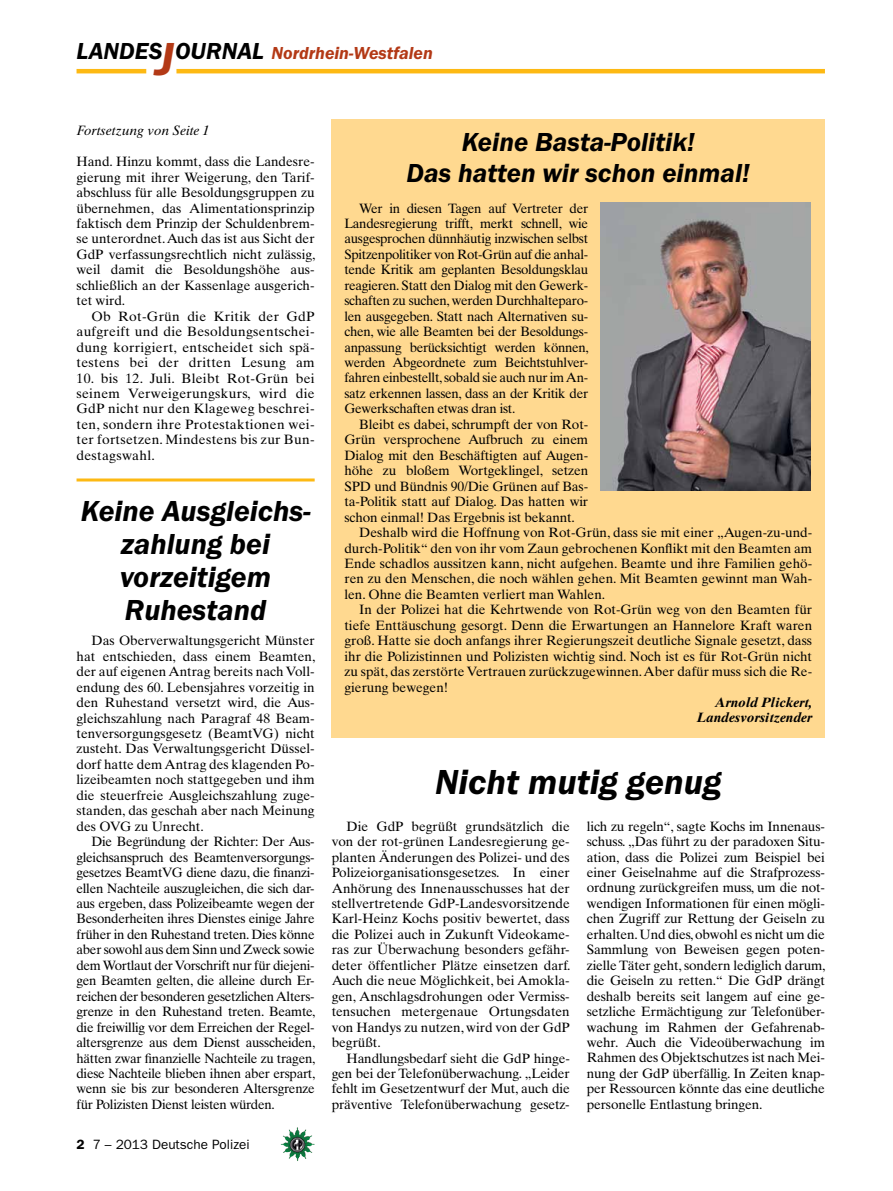
<style>
.page{position:relative;width:893px;height:1191px;background:#fff}
.page>*{position:absolute;margin:0;border:0;box-sizing:border-box;transform-origin:0 0}
.t1{font:italic 600 36px "Franklin Gothic Itc T";color:#000}
.t2{font:italic 600 30px/33px "Franklin Gothic Itc T";color:#000;text-align:center}
.t3{font:italic 600 27px/30.9px "Franklin Gothic Itc T";color:#000;text-align:center}
.t4{font:italic 600 18px "Franklin Gothic Itc T";color:#b33916}
.t5{font:13.5px/15.5px "Times Ten";color:#000;text-align:justify}
.t6{font:italic 700 13.5px/15.5px "Times Ten";color:#000;text-align:right}
.t7{font:13.5px "Franklin Gothic";color:#000}
.t8{font:italic 13.5px "Times Ten";color:#000}
.s1{font-size:24px;color:#000}
.s2{font-size:48px}
.s3{font-weight:600}
</style>
<div class="page">
<hr style="left:77px;top:69px;width:69px;height:4px;background:#fdb913">
<hr style="left:176px;top:69px;width:649px;height:4px;background:#fdb913">
<img style="left:281px;top:1128px;width:16px;height:24px">
<div style="left:332px;top:120px;width:493px;height:618px;background:#ffd990"></div>
<img style="left:601px;top:203px;width:210px;height:288px">
<hr style="left:77px;top:478px;width:238px;height:3px;background:#fdb913">
<h3 class="t4" style="left:77px;top:42px;width:358px"><span class="s1">LANDES</span><span class="s2">J</span><span class="s1">OURNAL</span> Nordrhein-Westfalen</h3>
<p class="t8" style="left:77px;top:123px;width:135px">Fortsetzung von Seite 1</p>
<p class="t5" style="left:77px;top:154px;width:240px">Hand. Hinzu kommt, dass die Landesre&shy;gierung mit ihrer Weigerung, den Tarif&shy;abschluss für alle Besoldungsgruppen zu übernehmen, das Alimentationsprinzip faktisch dem Prinzip der Schuldenbrem&shy;se unterordnet. Auch das ist aus Sicht der GdP verfassungsrechtlich nicht zulässig, weil damit die Besoldungshöhe aus&shy;schließlich an der Kassenlage ausgerich&shy;tet wird.</p>
<p class="t5" style="left:77px;top:308px;width:240px;text-indent:15px">Ob Rot-Grün die Kritik der GdP aufgreift und die Besoldungsentschei&shy;dung korrigiert, entscheidet sich spä&shy;testens bei der dritten Lesung am</p>
<p class="t5" style="left:77px;top:370px;width:240px">10. bis 12. Juli. Bleibt Rot-Grün bei seinem Verweigerungskurs, wird die GdP nicht nur den Klageweg beschrei&shy;ten, sondern ihre Protestaktionen wei&shy;ter fortsetzen. Mindestens bis zur Bun&shy;destagswahl.</p>
<h2 class="t2" style="left:81px;top:493px;width:232px">Keine Ausgleichs&shy;zahlung bei vorzeitigem<br>Ruhestand</h2>
<p class="t5" style="left:77px;top:633px;width:240px;text-indent:15px">Das Oberverwaltungsgericht Münster hat entschieden, dass einem Beamten, der auf eigenen Antrag bereits nach Voll&shy;endung des 60. Lebensjahres vorzeitig in den Ruhestand versetzt wird, die Aus&shy;gleichszahlung nach Paragraf 48 Beam&shy;tenversorgungsgesetz (BeamtVG) nicht zusteht. Das Verwaltungsgericht Düssel&shy;dorf hatte dem Antrag des klagenden Po&shy;lizeibeamten noch stattgegeben und ihm die steuerfreie Ausgleichszahlung zuge&shy;standen, das geschah aber nach Meinung des OVG zu Unrecht.</p>
<p class="t5" style="left:77px;top:834px;width:240px;text-indent:15px">Die Begründung der Richter: Der Aus&shy;gleichsanspruch des Beamtenversorgungs&shy;gesetzes BeamtVG diene dazu, die finanzi&shy;ellen Nachteile auszugleichen, die sich dar&shy;aus ergeben, dass Polizeibeamte wegen der Besonderheiten ihres Dienstes einige Jahre früher in den Ruhestand treten. Dies könne aber sowohl aus dem Sinn und Zweck sowie dem Wortlaut der Vorschrift nur für diejeni&shy;gen Beamten gelten, die alleine durch Er&shy;reichen der besonderen gesetzlichen Alters&shy;grenze in den Ruhestand treten. Beamte, die freiwillig vor dem Erreichen der Regel&shy;altersgrenze aus dem Dienst ausscheiden, hätten zwar finanzielle Nachteile zu tragen, diese Nachteile blieben ihnen aber erspart, wenn sie bis zur besonderen Altersgrenze für Polizisten Dienst leisten würden.</p>
<p class="t7" style="left:77px;top:1136px;width:175px"><span class="s3">2</span> 7 – 2013 Deutsche Polizei</p>
<h3 class="t3" style="left:407px;top:126px;width:345px">Keine Basta-Politik!<br>Das hatten wir schon einmal!</h3>
<p class="t5" style="left:344px;top:200px;width:246px;text-indent:15px">Wer in diesen Tagen auf Vertreter der Landesregierung trifft, merkt schnell, wie ausgesprochen dünnhäutig inzwischen selbst Spitzenpolitiker von Rot-Grün auf die anhal&shy;tende Kritik am geplanten Besoldungsklau reagieren. Statt den Dialog mit den Gewerk&shy;schaften zu suchen, werden Durchhalteparo&shy;len ausgegeben. Statt nach Alternativen su&shy;chen, wie alle Beamten bei der Besoldungs&shy;anpassung berücksichtigt werden können, werden Abgeordnete zum Beichtstuhlver&shy;fahren einbestellt, sobald sie auch nur im An&shy;satz erkennen lassen, dass an der Kritik der Gewerkschaften etwas dran ist.</p>
<p class="t5" style="left:359px;top:416px;width:230px">Bleibt es dabei, schrumpft der von Rot-</p>
<p class="t5" style="left:344px;top:432px;width:245px">Grün versprochene Aufbruch zu einem</p>
<p class="t5" style="left:344px;top:447px;width:245px">Dialog mit den Beschäftigten auf Augen-</p>
<p class="t5" style="left:344px;top:463px;width:245px">höhe zu bloßem Wortgeklingel, setzen</p>
<p class="t5" style="left:344px;top:478px;width:245px">SPD und Bündnis 90/Die Grünen auf Bas-</p>
<p class="t5" style="left:344px;top:494px;width:245px">ta-Politik statt auf Dialog. Das hatten wir</p>
<p class="t5" style="left:344px;top:509px;width:232px">schon einmal! Das Ergebnis ist bekannt.</p>
<p class="t5" style="left:359px;top:524px;width:454px">Deshalb wird die Hoffnung von Rot-Grün, dass sie mit einer „Augen-zu-und-</p>
<p class="t5" style="left:344px;top:540px;width:469px">durch-Politik“ den von ihr vom Zaun gebrochenen Konflikt mit den Beamten am</p>
<p class="t5" style="left:344px;top:555px;width:469px">Ende schadlos aussitzen kann, nicht aufgehen. Beamte und ihre Familien gehö-</p>
<p class="t5" style="left:344px;top:571px;width:469px">ren zu den Menschen, die noch wählen gehen. Mit Beamten gewinnt man Wah-</p>
<p class="t5" style="left:344px;top:586px;width:262px">len. Ohne die Beamten verliert man Wahlen.</p>
<p class="t5" style="left:359px;top:602px;width:454px">In der Polizei hat die Kehrtwende von Rot-Grün weg von den Beamten für</p>
<p class="t5" style="left:344px;top:617px;width:469px">tiefe Enttäuschung gesorgt. Denn die Erwartungen an Hannelore Kraft waren</p>
<p class="t5" style="left:344px;top:633px;width:469px">groß. Hatte sie doch anfangs ihrer Regierungszeit deutliche Signale gesetzt, dass</p>
<p class="t5" style="left:344px;top:648px;width:469px">ihr die Polizistinnen und Polizisten wichtig sind. Noch ist es für Rot-Grün nicht</p>
<p class="t5" style="left:344px;top:663px;width:469px">zu spät, das zerstörte Vertrauen zurückzugewinnen. Aber dafür muss sich die Re-</p>
<p class="t5" style="left:344px;top:679px;width:105px">gierung bewegen!</p>
<p class="t6" style="left:697px;top:694px;width:117px">Arnold Plickert,<br>Landesvorsitzender</p>
<h1 class="t1" style="left:435px;top:761px;width:288px">Nicht mutig genug</h1>
<p class="t5" style="left:332px;top:818px;width:240px;text-indent:15px">Die GdP begrüßt grundsätzlich die von der rot-grünen Landesregierung ge&shy;planten Änderungen des Polizei- und des Polizeiorganisationsgesetzes. In einer Anhörung des Innenausschusses hat der stellvertretende GdP-Landesvorsitzende Karl-Heinz Kochs positiv bewertet, dass die Polizei auch in Zukunft Videokame&shy;ras zur Überwachung besonders gefähr&shy;deter öffentlicher Plätze einsetzen darf.<br>Auch die neue Möglichkeit, bei Amokla&shy;gen, Anschlagsdrohungen oder Vermiss&shy;tensuchen metergenaue Ortungsdaten von Handys zu nutzen, wird von der GdP begrüßt.</p>
<p class="t5" style="left:332px;top:1050px;width:240px;text-indent:15px">Handlungsbedarf sieht die GdP hinge&shy;gen bei der Telefonüberwachung. „Leider fehlt im Gesetzentwurf der Mut, auch die präventive Telefonüberwachung gesetz-</p>
<p class="t5" style="left:587px;top:818px;width:240px">lich zu regeln“, sagte Kochs im Innenaus&shy;schuss. „Das führt zu der paradoxen Situ&shy;ation, dass die Polizei zum Beispiel bei einer Geiselnahme auf die Strafprozess&shy;ordnung zurückgreifen muss, um die not&shy;wendigen Informationen für einen mögli&shy;chen Zugriff zur Rettung der Geiseln zu erhalten. Und dies, obwohl es nicht um die Sammlung von Beweisen gegen poten&shy;zielle Täter geht, sondern lediglich darum, die Geiseln zu retten.“ Die GdP drängt deshalb bereits seit langem auf eine ge&shy;setzliche Ermächtigung zur Telefonüber&shy;wachung im Rahmen der Gefahrenab&shy;wehr. Auch die Videoüberwachung im Rahmen des Objektschutzes ist nach Mei&shy;nung der GdP überfällig. In Zeiten knap&shy;per Ressourcen könnte das eine deutliche personelle Entlastung bringen.</p>
</div>
